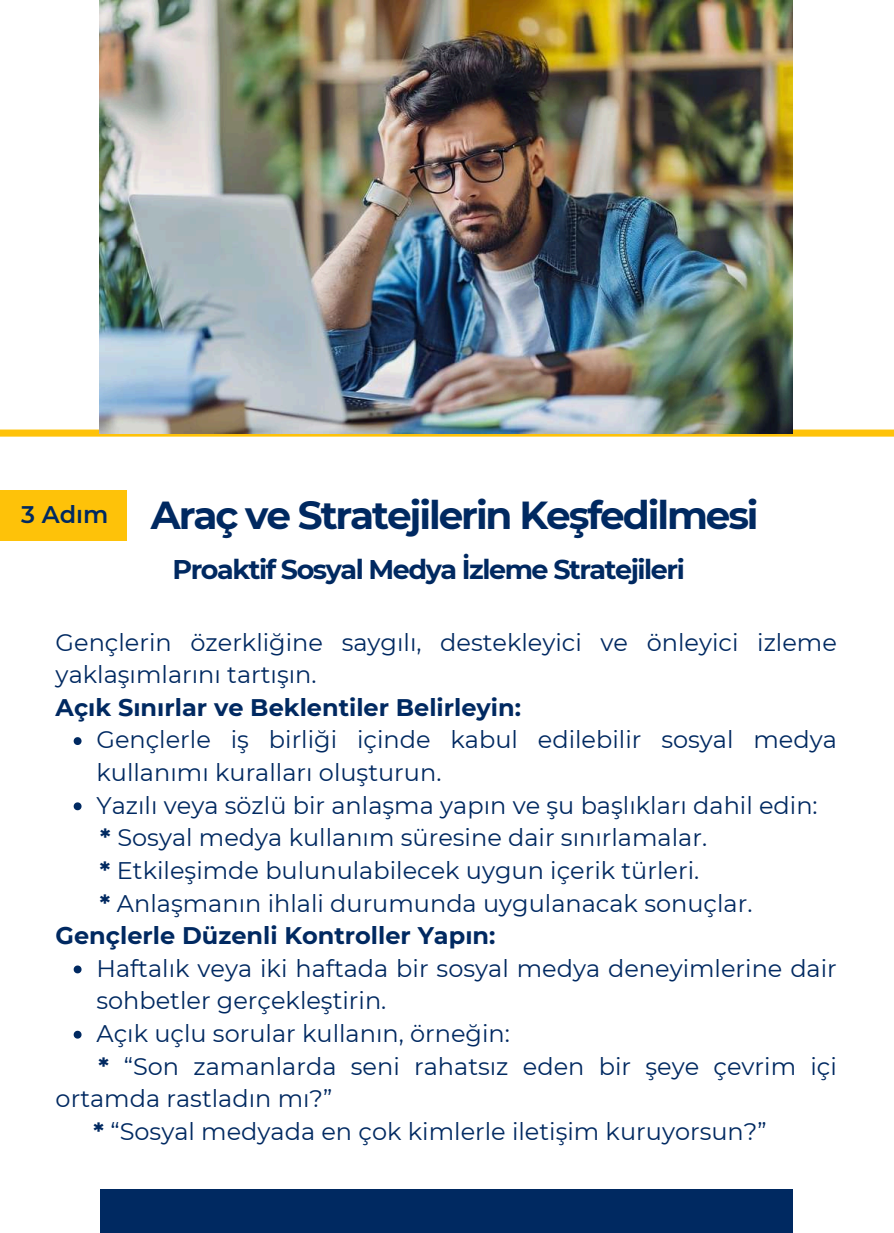
<style>
.page{position:relative;width:894px;height:1233px;background:#fff}
.page>*{position:absolute;margin:0;border:0;box-sizing:border-box;transform-origin:0 0}
.t1{font:700 39px "Montserrat";letter-spacing:-.055em;color:#002961}
.t2{font:700 27px "Montserrat";letter-spacing:-.055em;color:#002961}
.t3{font:24px/32.5px "Montserrat";color:#002961}
.t4{font:700 24px "Montserrat";color:#002961}
.s1{font-weight:600;font-size:24px}
.s2{font-weight:700}
</style>
<div class="page">
<svg style="left:0;top:430px;width:893px;height:6px"></svg>
<div style="left:100px;top:1189px;width:692px;height:44px;background:#002961"></div>
<img style="left:100px;top:0;width:692px;height:433px">
<svg style="left:74px;top:737px;width:7px;height:8px"></svg>
<svg style="left:74px;top:802px;width:7px;height:8px"></svg>
<svg style="left:74px;top:966px;width:7px;height:7px"></svg>
<svg style="left:74px;top:1031px;width:7px;height:8px"></svg>
<div style="left:0;top:490px;width:127px;height:50px;background:#fec209"></div>
<h1 class="t1" style="left:21px;top:491px;width:738px"><span class="s1">3 Adım</span> Araç ve Stratejilerin Keşfedilmesi</h1>
<p class="t2" style="left:172px;top:553px;width:514px">Proaktif Sosyal Medya İzleme Stratejileri</p>
<p class="t3" style="left:56px;top:626px;width:782px">Gençlerin özerkliğine saygılı, destekleyici ve önleyici izleme yaklaşımlarını tartışın.</p>
<p class="t4" style="left:56px;top:693px;width:467px">Açık Sınırlar ve Beklentiler Belirleyin:</p>
<p class="t3" style="left:96px;top:724px;width:741px">Gençlerle iş birliği içinde kabul edilebilir sosyal medya</p>
<p class="t3" style="left:96px;top:756px;width:346px">kullanımı kuralları oluşturun.</p>
<p class="t3" style="left:96px;top:789px;width:722px">Yazılı veya sözlü bir anlaşma yapın ve şu başlıkları dahil edin:</p>
<p class="t3" style="left:100px;top:821px;width:608px"><span class="s2">*</span> Sosyal medya kullanım süresine dair sınırlamalar.</p>
<p class="t3" style="left:100px;top:854px;width:601px"><span class="s2">*</span> Etkileşimde bulunulabilecek uygun içerik türleri.</p>
<p class="t3" style="left:100px;top:887px;width:654px"><span class="s2">*</span> Anlaşmanın ihlali durumunda uygulanacak sonuçlar.</p>
<p class="t4" style="left:56px;top:921px;width:441px">Gençlerle Düzenli Kontroller Yapın:</p>
<p class="t3" style="left:96px;top:952px;width:741px">Haftalık veya iki haftada bir sosyal medya deneyimlerine dair</p>
<p class="t3" style="left:96px;top:985px;width:291px">sohbetler gerçekleştirin.</p>
<p class="t3" style="left:96px;top:1017px;width:415px">Açık uçlu sorular kullanın, örneğin:</p>
<p class="t3" style="left:99px;top:1050px;width:739px"><span class="s2">*</span> “Son zamanlarda seni rahatsız eden bir şeye çevrim içi</p>
<p class="t3" style="left:56px;top:1082px;width:278px">ortamda rastladın mı?”</p>
<p class="t3" style="left:93px;top:1115px;width:674px"><span class="s2">*</span> “Sosyal medyada en çok kimlerle iletişim kuruyorsun?”</p>
</div>
